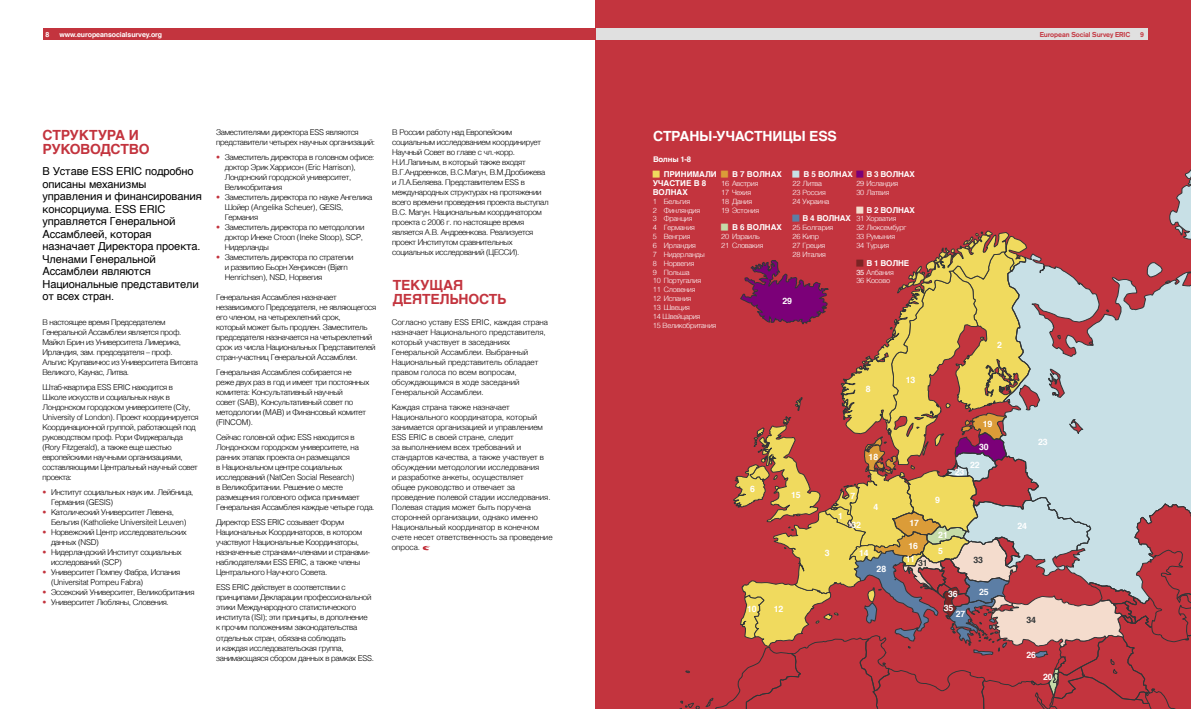
<style>
.page{position:relative;width:1191px;height:709px;background:#fff}
.page>*{position:absolute;margin:0;border:0;box-sizing:border-box;transform-origin:0 0}
.t1{font:700 14px/14px "Helvetica";letter-spacing:-.02em;color:#c3343e}
.t2{font:700 14px "Helvetica";letter-spacing:-.015em;color:#fff}
.t3{font:11px/12.5px "Helvetica";letter-spacing:-.01em;color:#000}
.t4{font:700 8.7px "Helvetica";letter-spacing:-.02em;color:#fff}
.t5{font:700 8.7px "Helvetica";color:#323638}
.t6{font:700 8.1px/8.9px "Helvetica";color:#fff}
.t7{font:300 8px/10px "Helvetica";letter-spacing:-.03em;color:#000}
.t8{font:300 8px/10px "Helvetica";color:#000}
.t9{font:700 7.8px "Helvetica";letter-spacing:-.03em;color:#fff}
.t10{font:300 7.3px/8.8px "Helvetica";letter-spacing:-.02em;color:#fff}
.t11{font:700 7px "Helvetica";letter-spacing:-.01em;color:#fff}
.t12{font:700 7px "Akzidenz Grotesk";letter-spacing:-.01em;color:#c3343e}
.s1{color:#c3343e}
.s2{font-weight:400}
</style>
<div class="page">
<div style="left:595px;top:0;width:596px;height:709px;background:#c3343e"></div>
<div style="left:595px;top:29px;width:553px;height:11px;background:#e0e0e0"></div>
<div style="left:43px;top:29px;width:552px;height:11px;background:#c3343e"></div>
<svg style="left:422px;top:545px;width:8px;height:5px"></svg>
<svg style="left:679px;top:169px;width:512px;height:540px"></svg>
<p class="t11" style="left:45px;top:29px;width:5px">8</p>
<p class="t11" style="left:59px;top:29px;width:104px">www.europeansocialsurvey.org</p>
<p class="t12" style="left:1039px;top:30px;width:92px">European Social Survey ERIC</p>
<p class="t12" style="left:1140px;top:30px;width:5px">9</p>
<h1 class="t1" style="left:42px;top:128px;width:109px">СТРУКТУРА И<br>РУКОВОДСТВО</h1>
<p class="t3" style="left:42px;top:165px;width:161px">В Уставе ESS ERIC подробно описаны механизмы управления и финансирования консорциума. ESS ERIC управляется Генеральной<br>Ассамблеей, которая назначает Директора проекта.<br>Членами Генеральной<br>Ассамблеи являются<br>Национальные представители от всех стран.</p>
<p class="t7" style="left:42px;top:317px;width:157px">В настоящее время Председателем Генеральной Ассамблеи является проф.<br>Майкл Брин из Университета Лимерика, Ирландия, зам. председателя – проф.<br>Альгис Крупавичюс из Университета Витовта Великого, Каунас, Литва.</p>
<p class="t7" style="left:42px;top:382px;width:158px">Штаб-квартира ESS ERIC находится в Школе искусств и социальных наук в Лондонском городском университете (City, University of London). Проект координируется Координационной группой, работающей под руководством проф. Рори Фиджеральда (Rory Fitzgerald), а также еще шестью европейскими научными организациями, составляющими Центральный научный совет проекта:</p>
<p class="t7" style="left:51px;top:487px;width:144px;text-indent:-9px"><span class="s1">•</span> Институт социальных наук им. Лейбница,<br>Германия (GESIS)</p>
<p class="t7" style="left:51px;top:507px;width:137px;text-indent:-9px"><span class="s1">•</span> Католический Университет Левена,<br>Бельгия (Katholieke Universiteit Leuven)</p>
<p class="t7" style="left:51px;top:527px;width:137px;text-indent:-9px"><span class="s1">•</span> Норвежский Центр исследовательских данных (NSD)</p>
<p class="t7" style="left:51px;top:547px;width:132px;text-indent:-9px"><span class="s1">•</span> Нидерландский Институт социальных исследований (SCP)</p>
<p class="t7" style="left:51px;top:567px;width:131px;text-indent:-9px"><span class="s1">•</span> Университет Помпеу Фабра, Испания (Universitat Pompeu Fabra)</p>
<p class="t7" style="left:42px;top:587px;width:153px"><span class="s1">•</span> Эссекский Университет, Великобритания</p>
<p class="t7" style="left:42px;top:597px;width:128px"><span class="s1">•</span> Университет Любляны, Словения.</p>
<p class="t7" style="left:216px;top:127px;width:160px">Заместителями директора ESS являются представители четырех научных организаций:</p>
<p class="t7" style="left:225px;top:152px;width:151px;text-indent:-9px"><span class="s1">•</span> Заместитель директора в головном офисе: доктор Эрик Харрисон (Eric Harrison), Лондонский городской университет, Великобритания</p>
<p class="t7" style="left:225px;top:192px;width:149px;text-indent:-9px"><span class="s1">•</span> Заместитель директора по науке Ангелика<br>Шойер (Angelika Scheuer), GESIS,<br>Германия</p>
<p class="t7" style="left:225px;top:222px;width:141px;text-indent:-9px"><span class="s1">•</span> Заместитель директора по методологии доктор Инеке Стооп (Ineke Stoop), SCP,<br>Нидерланды</p>
<p class="t7" style="left:225px;top:252px;width:130px;text-indent:-9px"><span class="s1">•</span> Заместитель директора по стратегии и развитию Бьорн Хенриксен (Bjørn<br>Henrichsen), NSD, Норвегия</p>
<p class="t7" style="left:216px;top:292px;width:161px">Генеральная Ассамблея назначает независимого Председателя, не являющегося его членом, на четырехлетний срок,<br>который может быть продлен. Заместитель председателя назначается на четырехлетний срок из числа Национальных Представителей стран-участниц Генеральной Ассамблеи.</p>
<p class="t7" style="left:216px;top:367px;width:155px">Генеральная Ассамблея собирается не реже двух раз в год и имеет три постоянных комитета: Консультативный научный<br>совет (SAB), Консультативный совет по методологии (MAB) и Финансовый комитет (FINCOM).</p>
<p class="t7" style="left:216px;top:432px;width:160px">Сейчас головной офис ESS находится в Лондонском городском университете, на ранних этапах проекта он размещался<br>в Национальном центре социальных исследований (NatCen Social Research)<br>в Великобритании. Решение о месте размещения головного офиса принимает Генеральная Ассамблея каждые четыре года.</p>
<p class="t7" style="left:216px;top:517px;width:155px">Директор ESS ERIC созывает Форум Национальных Координаторов, в котором участвуют Национальные Координаторы, назначенные странами-членами и странами&shy;наблюдателями ESS ERIC, а также члены Центрального Научного Совета.</p>
<p class="t7" style="left:216px;top:582px;width:159px">ESS ERIC действует в соответствии с принципами Декларации профессиональной этики Международного статистического института (ISI); эти принципы, в дополнение<br>к прочим положениям законодательства отдельных стран, обязана соблюдать<br>и каждая исследовательская группа, занимающаяся сбором данных в рамках ESS.</p>
<p class="t7" style="left:392px;top:127px;width:158px">В России работу над Европейским социальным исследованием координирует Научный Совет во главе с чл.-корр.<br>Н.И.Лапиным, в который также входят В.Г.Андреенков, В.С.Магун, В.М.Дробижева и Л.А.Беляева. Представителем ESS в международных структурах на протяжении всего времени проведения проекта выступал В.С. Магун. Национальным координатором проекта с 2006 г. по настоящее время является А.В. Андреенкова. Реализуется проект Институтом сравнительных социальных исследований (ЦЕССИ).</p>
<h1 class="t1" style="left:393px;top:278px;width:115px">ТЕКУЩАЯ<br>ДЕЯТЕЛЬНОСТЬ</h1>
<p class="t8" style="left:392px;top:317px;width:158px">Согласно уставу ESS ERIC, каждая страна назначает Национального представителя, который участвует в заседаниях Генеральной Ассамблеи. Выбранный Национальный представитель обладает правом голоса по всем вопросам, обсуждающимся в ходе заседаний Генеральной Ассамблеи.</p>
<p class="t8" style="left:392px;top:402px;width:162px">Каждая страна также назначает Национального координатора, который занимается организацией и управлением ESS ERIC в своей стране, следит<br>за выполнением всех требований и стандартов качества, а также участвует в обсуждении методологии исследования<br>и разработке анкеты, осуществляет<br>общее руководство и отвечает за проведение полевой стадии исследования.<br>Полевая стадия может быть поручена сторонней организации, однако именно Национальный координатор в конечном счете несет ответственность за проведение опроса.</p>
<h1 class="t2" style="left:653px;top:125px;width:185px">СТРАНЫ-УЧАСТНИЦЫ ESS</h1>
<p class="t9" style="left:653px;top:153px;width:40px">Волны 1-8</p>
<p class="t6" style="left:732px;top:170px;width:51px">В 7 ВОЛНАХ</p>
<p class="t10" style="left:721px;top:178px;width:39px">16 Австрия<br>17 Чехия<br>18 Дания<br>19 Эстония</p>
<p class="t6" style="left:732px;top:223px;width:51px">В 6 ВОЛНАХ</p>
<p class="t10" style="left:721px;top:232px;width:44px">20 Израиль<br>21 Словакия</p>
<p class="t6" style="left:803px;top:170px;width:51px">В 5 ВОЛНАХ</p>
<p class="t10" style="left:792px;top:178px;width:38px">22 Литва<br>23 Россия<br>24 Украина</p>
<p class="t6" style="left:802px;top:214px;width:50px">В 4 ВОЛНАХ</p>
<p class="t10" style="left:792px;top:223px;width:42px">25 Болгария<br>26 Кипр<br>27 Греция<br>28 Италия</p>
<p class="t6" style="left:866px;top:170px;width:50px">В 3 ВОЛНАХ</p>
<p class="t10" style="left:856px;top:178px;width:43px">29 Исландия<br>30 Латвия</p>
<p class="t6" style="left:866px;top:205px;width:50px">В 2 ВОЛНАХ</p>
<p class="t10" style="left:856px;top:214px;width:52px">31 Хорватия<br>32 Люксембург<br>33 Румыния<br>34 Турция</p>
<p class="t6" style="left:866px;top:258px;width:44px">В 1 ВОЛНЕ</p>
<p class="t10" style="left:856px;top:267px;width:39px"><span class="s2">35</span> Албания<br>36 Косово</p>
<p class="t6" style="left:653px;top:170px;width:65px;text-indent:11px">ПРИНИМАЛИ<br>УЧАСТИЕ В 8<br>ВОЛНАХ</p>
<p class="t10" style="left:653px;top:196px;width:65px">1 Бельгия<br>2 Финляндия<br>3 Франция<br>4 Германия<br>5 Венгрия<br>6 Ирландия<br>7 Нидерланды<br>8 Норвегия<br>9 Польша<br>10 Португалия<br>11 Словения<br>12 Испания<br>13 Швеция<br>14 Швейцария<br>15 Великобритания</p>
<p class="t4" style="left:782px;top:294px;width:11px">29</p>
<p class="t4" style="left:997px;top:338px;width:6px">2</p>
<p class="t4" style="left:750px;top:482px;width:6px">6</p>
<p class="t4" style="left:791px;top:487px;width:11px">15</p>
<p class="t4" style="left:747px;top:602px;width:11px">10</p>
<p class="t4" style="left:773px;top:602px;width:11px">12</p>
<p class="t4" style="left:866px;top:382px;width:6px">8</p>
<p class="t4" style="left:868px;top:449px;width:11px">18</p>
<p class="t4" style="left:824px;top:546px;width:6px">3</p>
<p class="t4" style="left:838px;top:509px;width:6px">1</p>
<p class="t4" style="left:850px;top:489px;width:6px">7</p>
<p class="t4" style="left:851px;top:517px;width:11px">32</p>
<p class="t4" style="left:873px;top:500px;width:6px">4</p>
<p class="t4" style="left:859px;top:545px;width:11px">14</p>
<p class="t4" style="left:876px;top:561px;width:11px">28</p>
<p class="t4" style="left:906px;top:373px;width:11px">13</p>
<p class="t4" style="left:983px;top:417px;width:11px">19</p>
<p class="t4" style="left:979px;top:440px;width:11px">30</p>
<p class="t4" style="left:970px;top:457px;width:11px">22</p>
<p class="t4" style="left:954px;top:465px;width:11px">23</p>
<p class="t4" style="left:935px;top:493px;width:6px">9</p>
<p class="t4" style="left:909px;top:515px;width:11px">17</p>
<p class="t4" style="left:938px;top:528px;width:11px">21</p>
<p class="t4" style="left:908px;top:538px;width:11px">16</p>
<p class="t4" style="left:906px;top:552px;width:11px">11</p>
<p class="t5" style="left:918px;top:556px;width:11px">31</p>
<p class="t4" style="left:938px;top:544px;width:6px">5</p>
<p class="t5" style="left:973px;top:553px;width:11px">33</p>
<p class="t4" style="left:948px;top:586px;width:11px">36</p>
<p class="t4" style="left:979px;top:584px;width:11px">25</p>
<p class="t4" style="left:944px;top:600px;width:11px">35</p>
<p class="t4" style="left:956px;top:607px;width:11px">27</p>
<p class="t4" style="left:1038px;top:434px;width:11px">23</p>
<p class="t4" style="left:1017px;top:519px;width:11px">24</p>
<p class="t5" style="left:1026px;top:613px;width:11px">34</p>
<p class="t4" style="left:1026px;top:648px;width:11px">26</p>
<p class="t4" style="left:1043px;top:669px;width:11px">20</p>
</div>
